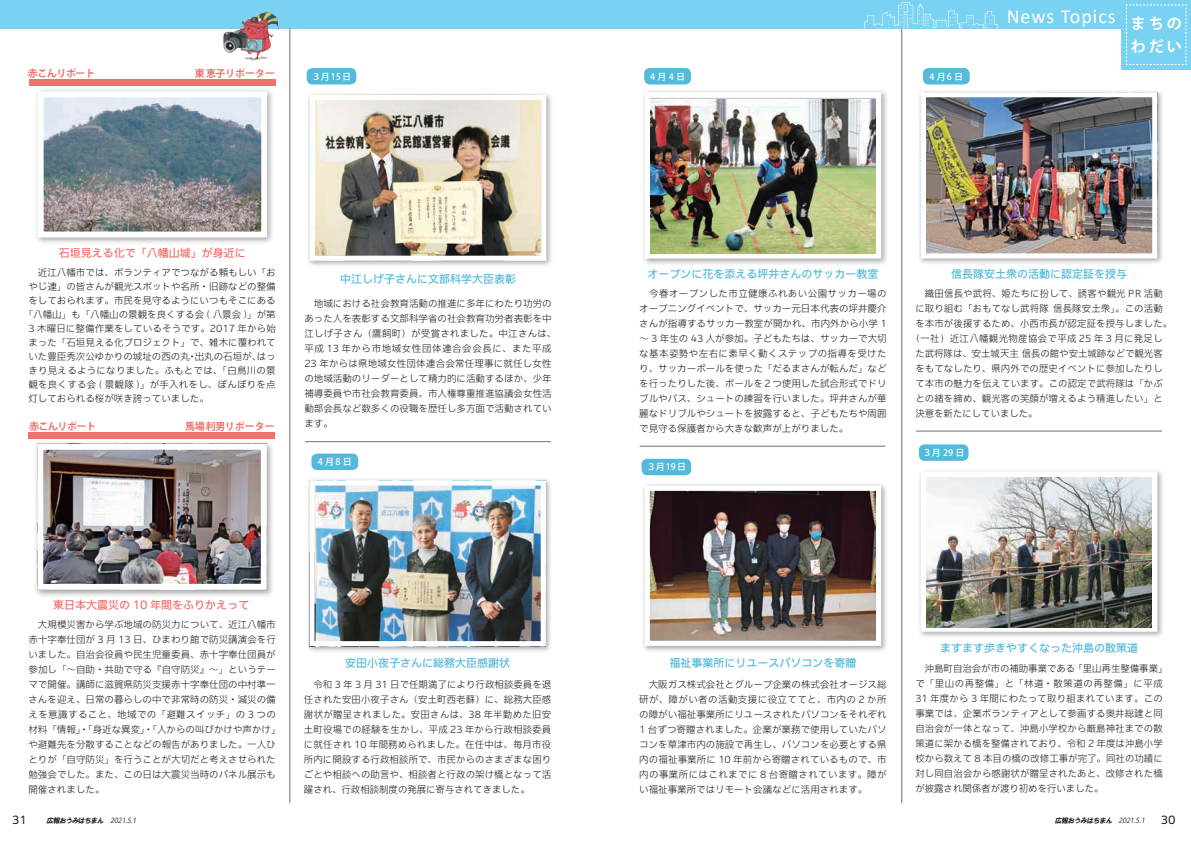
<style>
.page{position:relative;width:1191px;height:842px;background:#fff}
.page>*{position:absolute;margin:0;border:0;box-sizing:border-box;transform-origin:0 0}
.t1{font:20px "Calibri";letter-spacing:.05em;color:#fff}
.t2{font:700 15px "Koz Go Pr 6 N";letter-spacing:.2em;color:#fff}
.t3{font:500 11px "Iwa UCDA Goth Std";color:#54badc}
.t4{font:500 11px "Iwa UCDA Goth Std";color:#f2706c}
.t5{font:100 11px "Iwa UCDA Goth Std";color:#231f20}
.t6{font:700 10px "Koz Go Pr 6 N";color:#f2706c}
.t7{font:700 10px "Koz Go Pr 6 N";letter-spacing:-.05em;color:#f2706c}
.t8{font:300 9.5px/15px "Iwa UCDA Goth Std";color:#231f20}
.t9{font:300 9.5px/14px "Iwa UCDA Goth Std";letter-spacing:.025em;color:#231f20}
.t10{font:300 9.5px/15px "Iwa UCDA Goth Std";letter-spacing:.02em;color:#231f20;text-align:right}
.t11{font:300 9.5px "Iwa UCDA Goth Std";letter-spacing:.04em;color:#231f20}
.t12{font:500 9px "Koz Go Pr 6 N";letter-spacing:.125em;color:#fff}
.t13{font:italic 7px "HGS Soei Kakugothic UB";color:#231f20}
.t14{font:italic 7px "Koz Go Pr 6 N";color:#231f20}
</style>
<div class="page">
<hr style="left:901px;top:17px;width:1px;height:786px;background:#6c6d70">
<div style="left:0;top:0;width:1191px;height:28px;background:#7ad2f2"></div>
<div style="left:1121px;top:0;width:70px;height:69px;background:#7ad2f2"></div>
<svg style="left:1126px;top:4px;width:60px;height:61px"></svg>
<img style="left:863px;top:3px;width:136px;height:27px">
<hr style="left:290px;top:28px;width:1px;height:775px;background:#6c6d70">
<div style="left:307px;top:68px;width:49px;height:16px;background:#54badc;border-radius:6px"></div>
<hr style="left:916px;top:431px;width:245px;height:1px;background:#6c6d70">
<hr style="left:639px;top:446px;width:246px;height:1px;background:#6c6d70">
<div style="left:29px;top:432px;width:246px;height:7px;background:#f2706c"></div>
<img style="left:257px;top:11px;width:18px;height:5px">
<svg style="left:227px;top:30px;width:10px;height:2px"></svg>
<div style="left:29px;top:79px;width:246px;height:7px;background:#f2706c"></div>
<div style="left:34px;top:440px;width:241px;height:158px;background:#231f20;opacity:.4"></div>
<img style="left:44px;top:451px;width:216px;height:132px">
<div style="left:37px;top:444px;width:230px;height:146px;border:6px solid #fff"></div>
<div style="left:311px;top:454px;width:47px;height:16px;background:#54badc;border-radius:6px"></div>
<hr style="left:305px;top:441px;width:246px;height:1px;background:#6c6d70">
<div style="left:306px;top:477px;width:247px;height:176px;background:#231f20;opacity:.4"></div>
<img style="left:315px;top:486px;width:225px;height:154px">
<div style="left:309px;top:480px;width:237px;height:166px;border:5px solid #fff"></div>
<div style="left:34px;top:88px;width:241px;height:157px;background:#231f20;opacity:.4"></div>
<img style="left:45px;top:98px;width:215px;height:132px">
<div style="left:38px;top:91px;width:229px;height:146px;border:6px solid #fff"></div>
<div style="left:919px;top:444px;width:49px;height:17px;background:#54badc;border-radius:6px"></div>
<div style="left:917px;top:468px;width:247px;height:171px;background:#231f20;opacity:.4"></div>
<div style="left:921px;top:472px;width:236px;height:160px;border:6px solid #fff"></div>
<img style="left:926px;top:477px;width:225px;height:150px">
<div style="left:307px;top:92px;width:246px;height:176px;background:#231f20;opacity:.4"></div>
<img style="left:316px;top:101px;width:224px;height:154px">
<div style="left:310px;top:95px;width:236px;height:166px;border:5px solid #fff"></div>
<div style="left:644px;top:68px;width:47px;height:16px;background:#54badc;border-radius:6px"></div>
<div style="left:641px;top:89px;width:247px;height:177px;background:#231f20;opacity:.4"></div>
<div style="left:644px;top:92px;width:237px;height:166px;border:6px solid #fff"></div>
<img style="left:650px;top:99px;width:225px;height:155px">
<div style="left:923px;top:68px;width:46px;height:16px;background:#54badc;border-radius:6px"></div>
<div style="left:917px;top:89px;width:247px;height:177px;background:#231f20;opacity:.4"></div>
<img style="left:927px;top:98px;width:224px;height:154px">
<div style="left:921px;top:92px;width:236px;height:166px;border:5px solid #fff"></div>
<div style="left:641px;top:459px;width:50px;height:16px;background:#54badc;border-radius:6px"></div>
<div style="left:641px;top:482px;width:247px;height:171px;background:#231f20;opacity:.4"></div>
<img style="left:650px;top:492px;width:225px;height:148px">
<div style="left:644px;top:486px;width:237px;height:160px;border:5px solid #fff"></div>
<p class="t7" style="left:28px;top:68px;width:69px">赤こんリポート</p>
<p class="t6" style="left:195px;top:68px;width:82px">東恵子リポーター</p>
<p class="t12" style="left:312px;top:71px;width:41px">３月15日</p>
<p class="t4" style="left:59px;top:245px;width:188px">石垣見える化で「八幡山城」が身近に</p>
<p class="t8" style="left:24px;top:265px;width:254px;line-height:14px;text-align:right">　近江八幡市では、ボランティアでつながる頼もしい「おやじ連」の皆さんが観光スポットや名所・旧跡などの整備をしておられます。市民を見守るようにいつもそこにある「八幡山」も「八幡山の景観を良くする会 ( 八景会 )」が第<br>3 木曜日に整備作業をしているそうです。2017 年から始まった「石垣見える化プロジェクト」で、雑木に覆われてはっ</p>
<p class="t8" style="left:195px;top:349px;width:68px">出丸の石垣が、</p>
<p class="t9" style="left:28px;top:349px;width:249px">いた豊臣秀次公ゆかりの城址の西の丸<br>きり見えるようになりました。ふもとでは、「白鳥川の景観を良くする会 ( 景観隊 )」が手入れをし、ぼんぼりを点灯しておられる桜が咲き誇っていました。</p>
<p class="t8" style="left:188px;top:349px;width:11px">・</p>
<p class="t7" style="left:29px;top:420px;width:68px">赤こんリポート</p>
<p class="t6" style="left:185px;top:420px;width:91px">馬場利男リポーター</p>
<p class="t3" style="left:340px;top:270px;width:177px">中江しげ子さんに文部科学大臣表彰</p>
<p class="t8" style="left:304px;top:295px;width:254px">　地域における社会教育活動の推進に多年にわたり功労のあった人を表彰する文部科学省の社会教育功労者表彰を中江しげ子さん（鷹飼町）が受賞されました。中江さんは、平成 13 年から市地域女性団体連合会会長に、また平成<br>23 年からは県地域女性団体連合会常任理事に就任し女性の地域活動のリーダーとして精力的に活動するほか、少年補導委員や市社会教育委員、市人権尊重推進協議会女性活動部会長など数多くの役職を歴任し多方面で活動されています。</p>
<p class="t12" style="left:318px;top:457px;width:35px">4月8日</p>
<p class="t4" style="left:53px;top:597px;width:198px">東日本大震災の 10 年間をふりかえって</p>
<p class="t8" style="left:28px;top:617px;width:254px">　大規模災害から学ぶ地域の防災力について、近江八幡市赤十字奉仕団が 3 月 13 日、ひまわり館で防災講演会を行いました。自治会役員や民生児童委員、赤十字奉仕団員が参加し「～自助・共助で守る『自守防災』～」というテーマで開催。講師に滋賀県防災支援赤十字奉仕団の中村準一さんを迎え、日常の暮らしの中で非常時の防災・減災の備えを意識すること、地域での「避難スイッチ」の 3 つの材料「情報」・「身近な異変」・「人からの叫びかけや声かけ「や避難先を分散することなどの報告がありました。一人ひとりが「自守防災」を行うことが大切だと考えさせられた勉強会でした。また、この日は大震災当時のパネル展示も開催されました。</p>
<p class="t5" style="left:12px;top:812px;width:16px">31</p>
<p class="t13" style="left:46px;top:817px;width:60px">広報おうみはちまん</p>
<p class="t14" style="left:110px;top:817px;width:30px">2021.5.1</p>
<p class="t3" style="left:345px;top:655px;width:166px">安田小夜子さんに総務大臣感謝状</p>
<p class="t8" style="left:304px;top:677px;width:249px;text-align:justify">　令和 3 年 3 月 31 日で任期満了により行政相談委員を退任された安田小夜子さん（安土町西老蘇）に、総務大臣感謝状が贈呈されました。安田さんは、38 年半勤めた旧安土町役場での経験を生かし、平成 23 年から行政相談委員に就任され 10 年間務められました。在任中は、毎月市役所内に開設する行政相談所で、市民からのさまざまな困りごとや相談への助言や、相談者と行政の架け橋となって活躍され、行政相談制度の発展に寄与されてきました。</p>
<p class="t12" style="left:650px;top:71px;width:36px">4月4 日</p>
<p class="t12" style="left:929px;top:71px;width:35px">4月6 日</p>
<h1 class="t1" style="left:1006px;top:3px;width:111px">News Topics</h1>
<h2 class="t2" style="left:1130px;top:15px;width:52px">まちの</h2>
<h2 class="t2" style="left:1130px;top:38px;width:52px">わだい</h2>
<p class="t3" style="left:647px;top:266px;width:232px">オープンに花を添える坪井さんのサッカー教室</p>
<p class="t8" style="left:639px;top:285px;width:249px;text-align:justify;text-indent:10px">今春オープンした市立健康ふれあい公園サッカー場のオープニングイベントで、サッカー元日本代表の坪井慶介さんが指導するサッカー教室が開かれ、市内外から小学 1～ 3 年生の 43 人が参加。子どもたちは、サッカーで大切な基本姿勢や左右に素早く動くステップの指導を受けたり、サッカーボールを使った「だるまさんが転んだ」などを行ったりした後、ボールを２つ使用した試合形式でドリブルやパス、シュートの練習を行いました。坪井さんが華麗なドリブルやシュートを披露すると、子どもたちや周囲で見守る保護者から大きな歓声が上がりました。</p>
<p class="t12" style="left:646px;top:462px;width:41px">３月19日</p>
<p class="t3" style="left:951px;top:266px;width:177px">信長隊安土衆の活動に認定証を授与</p>
<p class="t10" style="left:915px;top:285px;width:249px">　織田信長や武将、姫たちに扮して、誘客や観光 PR 活動信長隊安土衆」。この活動</p>
<p class="t8" style="left:915px;top:300px;width:135px">に取り組む「おもてなし武将隊</p>
<p class="t8" style="left:915px;top:315px;width:258px">を本市が後援するため、小西市長が認定証を授与しました。</p>
<p class="t11" style="left:910px;top:331px;width:254px">（一社）近江八幡観光物産協会で平成 25 年 3 月に発足し</p>
<p class="t8" style="left:915px;top:345px;width:249px">た武将隊は、安土城天主信長の館や安土城跡などで観光客</p>
<p class="t8" style="left:915px;top:360px;width:249px">をもてなしたり、県内外での歴史イベントに参加したりし</p>
<p class="t8" style="left:915px;top:375px;width:249px">て本市の魅力を伝えています。この認定で武将隊は「かぶ</p>
<p class="t8" style="left:915px;top:390px;width:249px">との緒を締め、観光客の笑顔が増えるよう精進したい」と</p>
<p class="t8" style="left:915px;top:405px;width:124px">決意を新たにしていました。</p>
<p class="t12" style="left:923px;top:448px;width:43px">３月 29 日</p>
<p class="t3" style="left:669px;top:655px;width:188px">福祉事業所にリユースパソコンを寄贈</p>
<p class="t8" style="left:639px;top:676px;width:249px;text-align:justify">　大阪ガス株式会社とグループ企業の株式会社オージス総研が、障がい者の活動支援に役立ててと、市内の 2 か所の障がい福祉事業所にリユースされたパソコンをそれぞれ1 台ずつ寄贈されました。企業が業務で使用していたパソコンを草津市内の施設で再生し、パソコンを必要とする県内の福祉事業所に 10 年前から寄贈されているもので、市内の事業所にはこれまでに 8 台寄贈されています。障がい福祉事業所ではリモート会議などに活用されます。</p>
<p class="t3" style="left:940px;top:640px;width:199px">ますます歩きやすくなった沖島の散策道</p>
<p class="t8" style="left:915px;top:661px;width:249px">　沖島町自治会が市の補助事業である<br>で「里山の再整備」と「林道・散策道の再整備」に平成<br>31 年度から 3 年間にわたって取り組まれています。この事業では、企業ボランティアとして参画する奥井総建と同自治会が一体となって、沖島小学校から厳島神社までの散策道に架かる橋を整備されており、令和 2 年度は沖島小学校から数えて 8 本目の橋の改修工事が完了。同社の功績に対し同自治会から感謝状が贈呈されたあと、改修された橋が披露され関係者が渡り初めを行いました。</p>
<p class="t8" style="left:1073px;top:661px;width:96px">「里山再生整備事業「</p>
<p class="t13" style="left:1055px;top:817px;width:60px">広報おうみはちまん</p>
<p class="t14" style="left:1118px;top:817px;width:30px">2021.5.1</p>
<p class="t5" style="left:1160px;top:812px;width:16px">30</p>
</div>
